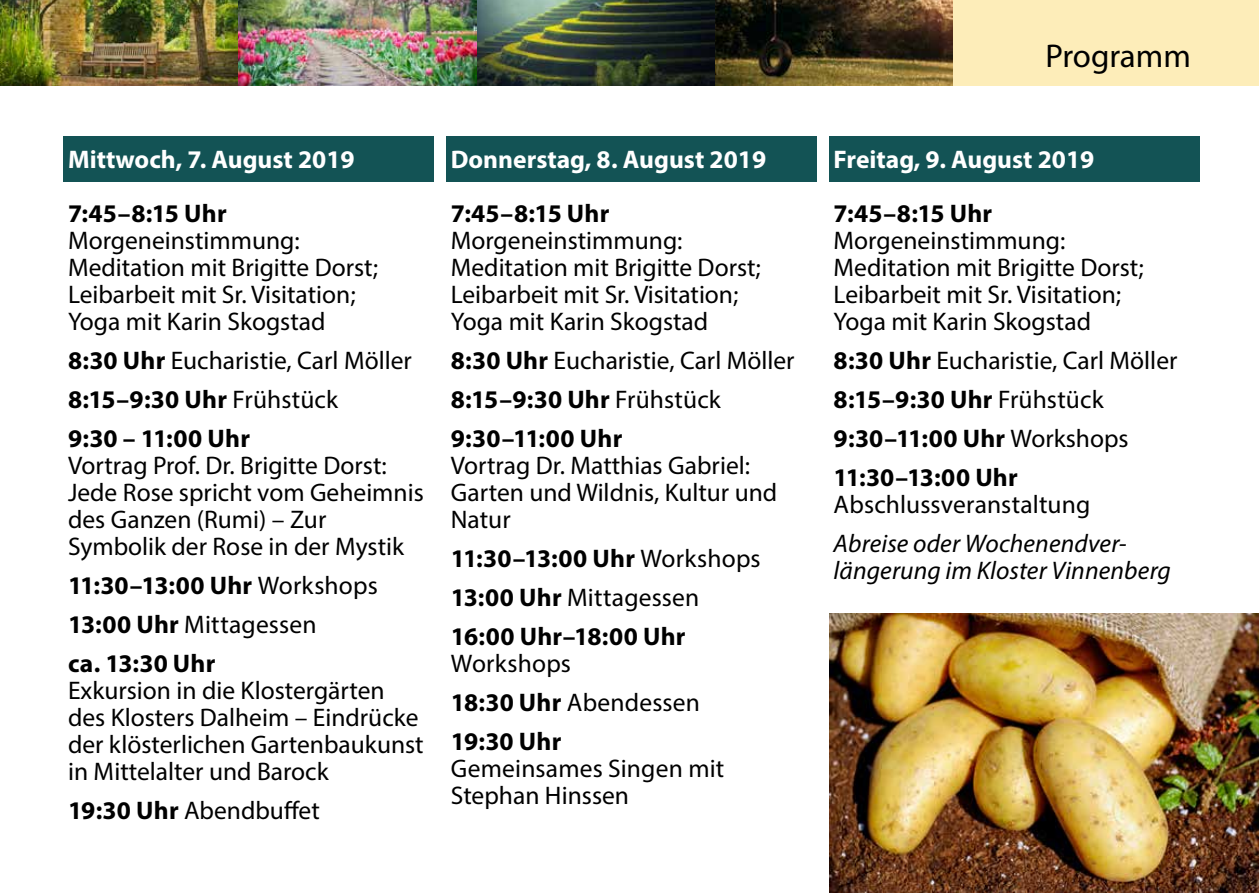
<style>
.page{position:relative;width:1259px;height:893px;background:#fff}
.page>*{position:absolute;margin:0;border:0;box-sizing:border-box;transform-origin:0 0}
.t1{font:33px "Myriad Pro";letter-spacing:-.005em;color:#000}
.t2{font:25.5px/27px "Myriad Pro";color:#000}
.t3{font:700 25.5px/39px "Myriad Pro";letter-spacing:.01em;color:#000}
.t4{font:700 25.5px "Myriad Pro";color:#fff}
.t5{font:italic 25.5px/27px "Myriad Pro";letter-spacing:.005em;color:#000}
.s1{font-weight:400}
.s2{font-weight:700}
</style>
<div class="page">
<div style="left:952px;top:0;width:307px;height:85px;background:#fdedb9"></div>
<div style="left:63px;top:136px;width:370px;height:45px;background:#135355"></div>
<div style="left:446px;top:136px;width:370px;height:45px;background:#135355"></div>
<div style="left:829px;top:136px;width:370px;height:45px;background:#135355"></div>
<img style="left:829px;top:613px;width:430px;height:280px">
<img style="left:0;top:0;width:952px;height:85px">
<p class="t4" style="left:68px;top:143px;width:288px">Mittwoch, 7. August 2019</p>
<p class="t3" style="left:68px;top:193px;width:160px">7:45–8:15 Uhr</p>
<p class="t2" style="left:68px;top:227px;width:311px">Morgeneinstimmung:<br>Meditation mit Brigitte Dorst;<br>Leibarbeit mit Sr. Visitation;<br>Yoga mit Karin Skogstad</p>
<p class="t3" style="left:68px;top:340px;width:345px">8:30 Uhr <span class="s1">Eucharistie, Carl Möller<br></span>8:15–9:30 Uhr <span class="s1">Frühstück<br></span>9:30 – 11:00 Uhr</p>
<p class="t2" style="left:68px;top:451px;width:357px">Vortrag Prof. Dr. Brigitte Dorst:<br>Jede Rose spricht vom Geheimnis des Ganzen (Rumi) – Zur<br>Symbolik der Rose in der Mystik</p>
<p class="t3" style="left:68px;top:565px;width:311px">11:30–13:00 Uhr <span class="s1">Workshops<br></span>13:00 Uhr <span class="s1">Mittagessen<br></span>ca. 13:30 Uhr</p>
<p class="t2" style="left:68px;top:676px;width:357px">Exkursion in die Klostergärten des Klosters Dalheim – Eindrücke der klösterlichen Gartenbaukunst in Mittelalter und Barock</p>
<p class="t2" style="left:68px;top:796px;width:253px"><span class="s2">19:30 Uhr</span> Abendbuffet</p>
<p class="t4" style="left:451px;top:143px;width:317px">Donnerstag, 8. August 2019</p>
<p class="t3" style="left:451px;top:193px;width:160px">7:45–8:15 Uhr</p>
<p class="t2" style="left:451px;top:227px;width:311px">Morgeneinstimmung:<br>Meditation mit Brigitte Dorst;<br>Leibarbeit mit Sr. Visitation;<br>Yoga mit Karin Skogstad</p>
<p class="t3" style="left:451px;top:340px;width:345px">8:30 Uhr <span class="s1">Eucharistie, Carl Möller<br></span>8:15–9:30 Uhr <span class="s1">Frühstück<br></span>9:30–11:00 Uhr</p>
<p class="t2" style="left:451px;top:451px;width:328px">Vortrag Dr. Matthias Gabriel:<br>Garten und Wildnis, Kultur und<br>Natur</p>
<p class="t3" style="left:451px;top:538px;width:311px">11:30–13:00 Uhr <span class="s1">Workshops<br></span>13:00 Uhr <span class="s1">Mittagessen<br></span>16:00 Uhr–18:00 Uhr</p>
<p class="t2" style="left:451px;top:643px;width:251px;line-height:39px">Workshops<br><span class="s2">18:30 Uhr</span> Abendessen<br><span class="s2">19:30 Uhr</span></p>
<p class="t2" style="left:451px;top:754px;width:275px">Gemeinsames Singen mit<br>Stephan Hinssen</p>
<p class="t1" style="left:1045px;top:36px;width:147px">Programm</p>
<p class="t4" style="left:833px;top:143px;width:262px">Freitag, 9. August 2019</p>
<p class="t3" style="left:833px;top:193px;width:160px">7:45–8:15 Uhr</p>
<p class="t2" style="left:833px;top:226px;width:311px">Morgeneinstimmung:<br>Meditation mit Brigitte Dorst;<br>Leibarbeit mit Sr. Visitation;<br>Yoga mit Karin Skogstad</p>
<p class="t3" style="left:833px;top:340px;width:345px">8:30 Uhr <span class="s1">Eucharistie, Carl Möller<br></span>8:15–9:30 Uhr <span class="s1">Frühstück<br></span>9:30–11:00 Uhr <span class="s1">Workshops<br></span>11:30–13:00 Uhr</p>
<p class="t2" style="left:833px;top:490px;width:258px">Abschlussveranstaltung</p>
<p class="t5" style="left:833px;top:529px;width:339px">Abreise oder Wochenendver&shy;längerung im Kloster Vinnenberg</p>
</div>
